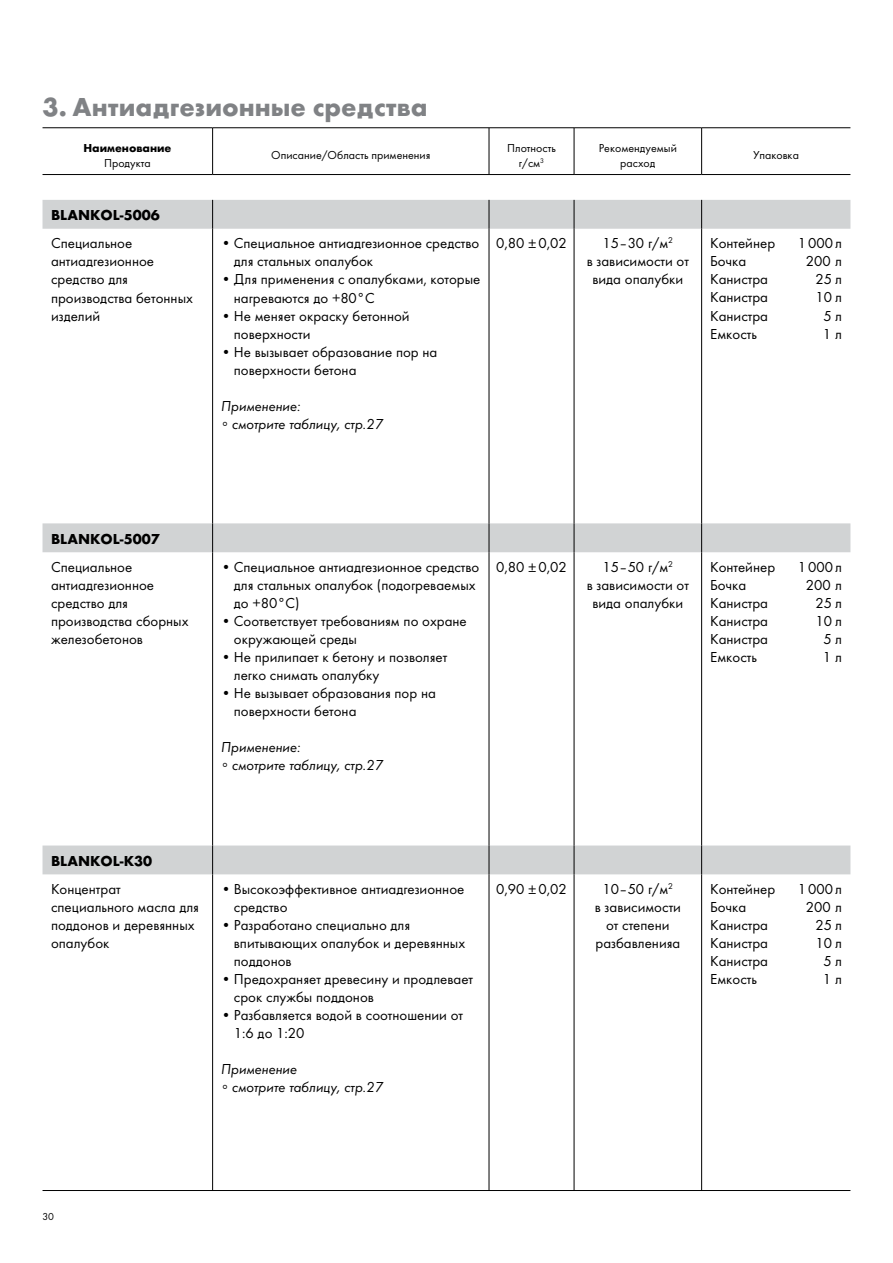
<style>
.page{position:relative;width:893px;height:1263px;background:#fff}
.page>*{position:absolute;margin:0;border:0;box-sizing:border-box;transform-origin:0 0}
.t1{font:700 27px "Futura TOT";color:#808285}
.t2{font:15px/18px "Futura TOT Boo";color:#000}
.t3{font:15px/18px "Futura TOT Boo Obl";color:#000}
.t4{font:700 15px "Futura TOT";color:#000}
.t5{font:12px/15px "Futura TOT Boo";color:#000;text-align:center}
.t6{font:700 12px "Futura TOT";color:#000}
.t7{font:10.5px "Futura TOT Boo";color:#000}
</style>
<div class="page">
<hr style="left:43px;top:1190px;width:807px;height:1px;background:#000">
<hr style="left:43px;top:127px;width:170px;height:1px;background:#000">
<hr style="left:213px;top:127px;width:276px;height:1px;background:#000">
<hr style="left:212px;top:128px;width:1px;height:46px;background:#000">
<hr style="left:489px;top:127px;width:85px;height:1px;background:#000">
<hr style="left:489px;top:128px;width:1px;height:46px;background:#000">
<hr style="left:574px;top:127px;width:128px;height:1px;background:#000">
<hr style="left:574px;top:128px;width:1px;height:46px;background:#000">
<hr style="left:702px;top:127px;width:148px;height:1px;background:#000">
<hr style="left:701px;top:128px;width:1px;height:46px;background:#000">
<hr style="left:43px;top:174px;width:170px;height:1px;background:#000">
<hr style="left:213px;top:174px;width:276px;height:1px;background:#000">
<hr style="left:489px;top:174px;width:85px;height:1px;background:#000">
<hr style="left:574px;top:174px;width:128px;height:1px;background:#000">
<hr style="left:702px;top:174px;width:148px;height:1px;background:#000">
<svg style="left:43px;top:200px;width:807px;height:674px"></svg>
<svg style="left:212px;top:200px;width:1px;height:29px"></svg>
<svg style="left:489px;top:200px;width:1px;height:29px"></svg>
<svg style="left:574px;top:200px;width:1px;height:29px"></svg>
<svg style="left:701px;top:200px;width:1px;height:29px"></svg>
<hr style="left:212px;top:229px;width:1px;height:294px;background:#000">
<hr style="left:489px;top:229px;width:1px;height:294px;background:#000">
<hr style="left:574px;top:229px;width:1px;height:294px;background:#000">
<hr style="left:701px;top:229px;width:1px;height:294px;background:#000">
<svg style="left:212px;top:523px;width:1px;height:29px"></svg>
<svg style="left:489px;top:523px;width:1px;height:29px"></svg>
<svg style="left:574px;top:523px;width:1px;height:29px"></svg>
<svg style="left:701px;top:523px;width:1px;height:29px"></svg>
<hr style="left:212px;top:552px;width:1px;height:293px;background:#000">
<hr style="left:489px;top:552px;width:1px;height:293px;background:#000">
<hr style="left:574px;top:552px;width:1px;height:293px;background:#000">
<hr style="left:701px;top:552px;width:1px;height:293px;background:#000">
<svg style="left:212px;top:845px;width:1px;height:29px"></svg>
<svg style="left:489px;top:845px;width:1px;height:29px"></svg>
<svg style="left:574px;top:845px;width:1px;height:29px"></svg>
<svg style="left:701px;top:845px;width:1px;height:29px"></svg>
<hr style="left:212px;top:874px;width:1px;height:317px;background:#000">
<hr style="left:489px;top:874px;width:1px;height:317px;background:#000">
<hr style="left:574px;top:874px;width:1px;height:317px;background:#000">
<hr style="left:701px;top:874px;width:1px;height:317px;background:#000">
<h1 class="t1" style="left:43px;top:90px;width:386px">3. Антиадгезионные средства</h1>
<p class="t6" style="left:83px;top:140px;width:90px">Наименование</p>
<p class="t5" style="left:104px;top:155px;width:48px">Продукта</p>
<p class="t5" style="left:271px;top:147px;width:161px">Описание/Область применения</p>
<p class="t5" style="left:507px;top:140px;width:50px">Плотность г/см<sup>3</sup></p>
<p class="t5" style="left:599px;top:140px;width:80px">Рекомендуемый расход</p>
<p class="t5" style="left:753px;top:147px;width:47px">Упаковка</p>
<p class="t4" style="left:51px;top:206px;width:110px">BLANKOL-5006</p>
<p class="t2" style="left:51px;top:234px;width:143px">Специальное антиадгезионное средство для производства бетонных изделий</p>
<p class="t2" style="left:234px;top:234px;width:247px;text-indent:-13px">• Специальное антиадгезионное средство для стальных опалубок</p>
<p class="t2" style="left:234px;top:270px;width:248px;text-indent:-13px">• Для применения с опалубками, которые нагреваются до +80°C</p>
<p class="t2" style="left:234px;top:306px;width:177px;text-indent:-13px">• Не меняет окраску бетонной поверхности</p>
<p class="t2" style="left:234px;top:342px;width:205px;text-indent:-13px">• Не вызывает образование пор на поверхности бетона</p>
<p class="t3" style="left:221px;top:396px;width:164px">Применение:<br>∘ смотрите таблицу, стр.27</p>
<p class="t2" style="left:496px;top:234px;width:72px">0,80 ±0,02</p>
<p class="t2" style="left:587px;top:234px;width:104px;text-align:center">15–30 г/м<sup>2<br></sup>в зависимости от вида опалубки</p>
<p class="t2" style="left:710px;top:234px;width:67px">Контейнер</p>
<p class="t2" style="left:798px;top:234px;width:46px">1 000 л</p>
<p class="t2" style="left:710px;top:252px;width:38px">Бочка</p>
<p class="t2" style="left:806px;top:252px;width:37px">200 л</p>
<p class="t2" style="left:710px;top:270px;width:60px">Канистра</p>
<p class="t2" style="left:815px;top:270px;width:28px">25 л</p>
<p class="t2" style="left:710px;top:288px;width:60px">Канистра</p>
<p class="t2" style="left:815px;top:288px;width:28px">10 л</p>
<p class="t2" style="left:710px;top:306px;width:60px">Канистра</p>
<p class="t2" style="left:823px;top:306px;width:20px">5 л</p>
<p class="t2" style="left:710px;top:324px;width:48px">Емкость</p>
<p class="t2" style="left:823px;top:324px;width:21px">1 л</p>
<p class="t4" style="left:51px;top:529px;width:110px">BLANKOL-5007</p>
<p class="t2" style="left:51px;top:558px;width:139px">Специальное антиадгезионное средство для производства сборных железобетонов</p>
<p class="t2" style="left:234px;top:558px;width:247px;text-indent:-13px">• Специальное антиадгезионное средство для стальных опалубок (подогреваемых до +80°C)</p>
<p class="t2" style="left:234px;top:612px;width:234px;text-indent:-13px">• Соответствует требованиям по охране окружающей среды</p>
<p class="t2" style="left:234px;top:648px;width:215px;text-indent:-13px">• Не прилипает к бетону и позволяет легко снимать опалубку</p>
<p class="t2" style="left:234px;top:684px;width:204px;text-indent:-13px">• Не вызывает образования пор на поверхности бетона</p>
<p class="t3" style="left:221px;top:738px;width:164px">Применение:<br>∘ смотрите таблицу, стр.27</p>
<p class="t2" style="left:496px;top:558px;width:72px">0,80 ±0,02</p>
<p class="t2" style="left:587px;top:558px;width:104px;text-align:center">15–50 г/м<sup>2<br></sup>в зависимости от вида опалубки</p>
<p class="t2" style="left:710px;top:558px;width:67px">Контейнер</p>
<p class="t2" style="left:798px;top:558px;width:46px">1 000 л</p>
<p class="t2" style="left:710px;top:576px;width:38px">Бочка</p>
<p class="t2" style="left:806px;top:576px;width:37px">200 л</p>
<p class="t2" style="left:710px;top:594px;width:60px">Канистра</p>
<p class="t2" style="left:815px;top:594px;width:28px">25 л</p>
<p class="t2" style="left:710px;top:612px;width:60px">Канистра</p>
<p class="t2" style="left:815px;top:612px;width:28px">10 л</p>
<p class="t2" style="left:710px;top:630px;width:60px">Канистра</p>
<p class="t2" style="left:823px;top:630px;width:20px">5 л</p>
<p class="t2" style="left:710px;top:648px;width:48px">Емкость</p>
<p class="t2" style="left:823px;top:648px;width:21px">1 л</p>
<p class="t4" style="left:51px;top:851px;width:103px">BLANKOL-K30</p>
<p class="t2" style="left:51px;top:880px;width:149px">Концентрат специального масла для поддонов и деревянных опалубок</p>
<p class="t2" style="left:234px;top:880px;width:232px;text-indent:-13px">• Высокоэффективное антиадгезионное средство</p>
<p class="t2" style="left:234px;top:916px;width:233px;text-indent:-13px">• Разработано специально для впитывающих опалубок и деревянных поддонов</p>
<p class="t2" style="left:234px;top:970px;width:241px;text-indent:-13px">• Предохраняет древесину и продлевает срок службы поддонов</p>
<p class="t2" style="left:234px;top:1006px;width:231px;text-indent:-13px">• Разбавляется водой в соотношении от<br>1:6 до 1:20</p>
<p class="t3" style="left:221px;top:1060px;width:164px">Применение<br>∘ смотрите таблицу, стр.27</p>
<p class="t2" style="left:496px;top:880px;width:72px">0,90 ±0,02</p>
<p class="t2" style="left:595px;top:880px;width:88px;text-align:center">10–50 г/м<sup>2<br></sup>в зависимости от степени разбавленияa</p>
<p class="t2" style="left:710px;top:880px;width:67px">Контейнер</p>
<p class="t2" style="left:798px;top:880px;width:46px">1 000 л</p>
<p class="t2" style="left:710px;top:898px;width:38px">Бочка</p>
<p class="t2" style="left:806px;top:898px;width:37px">200 л</p>
<p class="t2" style="left:710px;top:916px;width:60px">Канистра</p>
<p class="t2" style="left:815px;top:916px;width:28px">25 л</p>
<p class="t2" style="left:710px;top:934px;width:60px">Канистра</p>
<p class="t2" style="left:815px;top:934px;width:28px">10 л</p>
<p class="t2" style="left:710px;top:952px;width:60px">Канистра</p>
<p class="t2" style="left:823px;top:952px;width:20px">5 л</p>
<p class="t2" style="left:710px;top:970px;width:48px">Емкость</p>
<p class="t2" style="left:823px;top:970px;width:21px">1 л</p>
<p class="t7" style="left:43px;top:1211px;width:13px">30</p>
</div>
